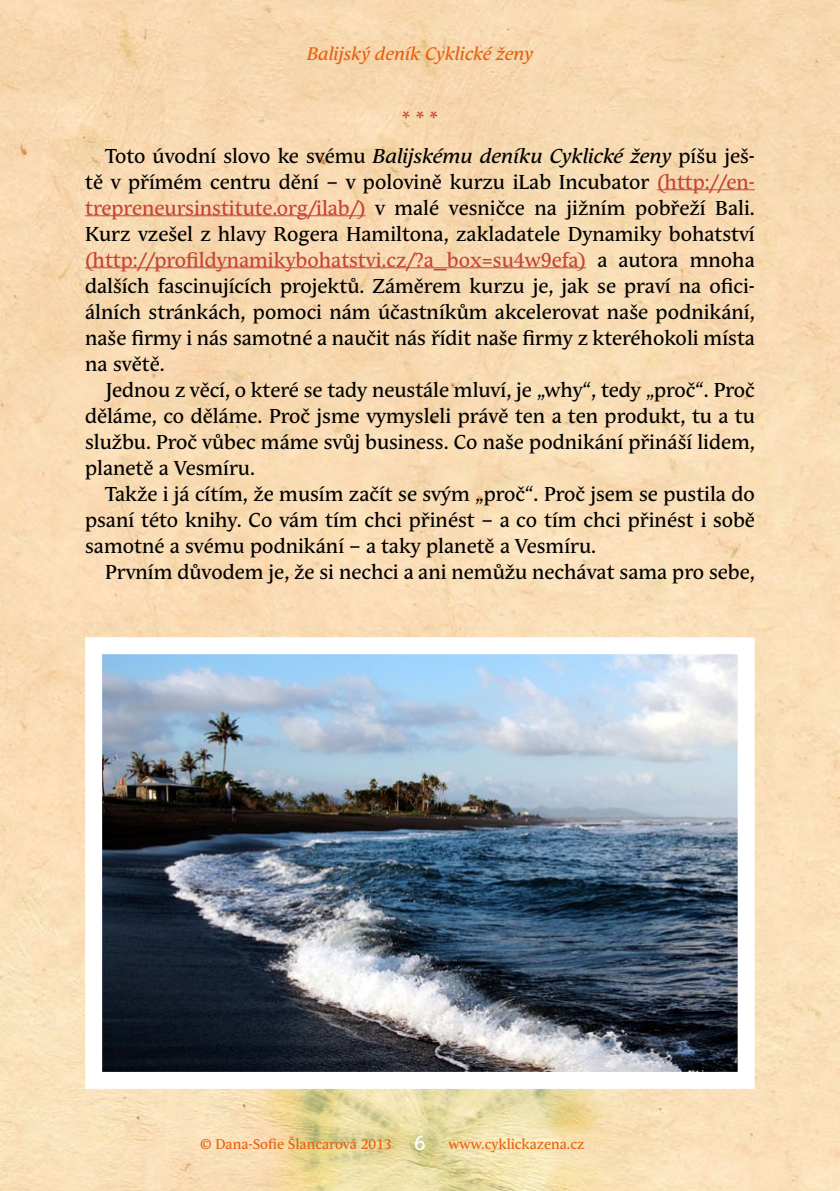
<style>
.page{position:relative;width:840px;height:1191px;background:#fff}
.page>*{position:absolute;margin:0;border:0;box-sizing:border-box;transform-origin:0 0}
.OWtext{font:20px/26px "Andulka Text Pro";color:#000;text-align:justify}
.text_bez_zarazky{font:20px "Andulka Text Pro";color:#c44437}
.t1{font:20px "Aller";color:#fff}
.t2{font:italic 18px "Andulka Text Pro";color:#e9600f}
.t3{font:14px "Andulka Text Pro";color:#e9600f}
.s1{font-style:italic}
.s2{color:#c44437}
</style>
<div class="page">
<img style="left:0;top:0;width:839px;height:1191px">
<hr style="left:656px;top:189px;width:98px;height:1px;background:#c44437">
<hr style="left:85px;top:215px;width:280px;height:1px;background:#c44437">
<hr style="left:85px;top:267px;width:500px;height:1px;background:#c44437">
<img style="left:103px;top:655px;width:633px;height:416px">
<p class="t2" style="left:306px;top:44px;width:228px">Balijský deník Cyklické ženy</p>
<p class="text_bez_zarazky" style="left:401px;top:107px;width:38px">* * *</p>
<p class="OWtext" style="left:85px;top:143px;width:670px;text-indent:20px">Toto úvodní slovo ke svému <span class="s1">Balijskému deníku Cyklické ženy</span> píšu ješ&shy;tě v přímém centru dění – v polovině kurzu iLab Incubator <span class="s2">(http://en&shy;trepreneursinstitute.org/ilab/)</span> v malé vesničce na jižním pobřeží Bali.<br>Kurz vzešel z hlavy Rogera Hamiltona, zakladatele Dynamiky bohatství <span class="s2">(http://profildynamikybohatstvi.cz/?a_box=su4w9efa)</span> a autora mnoha dalších fascinujících projektů. Záměrem kurzu je, jak se praví na ofici&shy;álních stránkách, pomoci nám účastníkům akcelerovat naše podnikání, naše firmy i nás samotné a naučit nás řídit naše firmy z kteréhokoli místa na světě.</p>
<p class="OWtext" style="left:85px;top:377px;width:670px;text-indent:20px">Jednou z věcí, o které se tady neustále mluví, je „why“, tedy „proč“. Proč děláme, co děláme. Proč jsme vymysleli právě ten a ten produkt, tu a tu službu. Proč vůbec máme svůj business. Co naše podnikání přináší lidem, planetě a Vesmíru.</p>
<p class="OWtext" style="left:85px;top:481px;width:671px;text-indent:20px">Takže i já cítím, že musím začít se svým „proč“. Proč jsem se pustila do psaní této knihy. Co vám tím chci přinést – a co tím chci přinést i sobě samotné a svému podnikání – a taky planetě a Vesmíru.</p>
<p class="OWtext" style="left:105px;top:559px;width:650px">Prvním důvodem je, že si nechci a ani nemůžu nechávat sama pro sebe,</p>
<p class="t1" style="left:414px;top:1131px;width:13px">6</p>
<p class="t3" style="left:200px;top:1136px;width:193px">© Dana-Sofie Šlancarová 2013</p>
<p class="t3" style="left:448px;top:1136px;width:137px">www.cyklickazena.cz</p>
</div>
